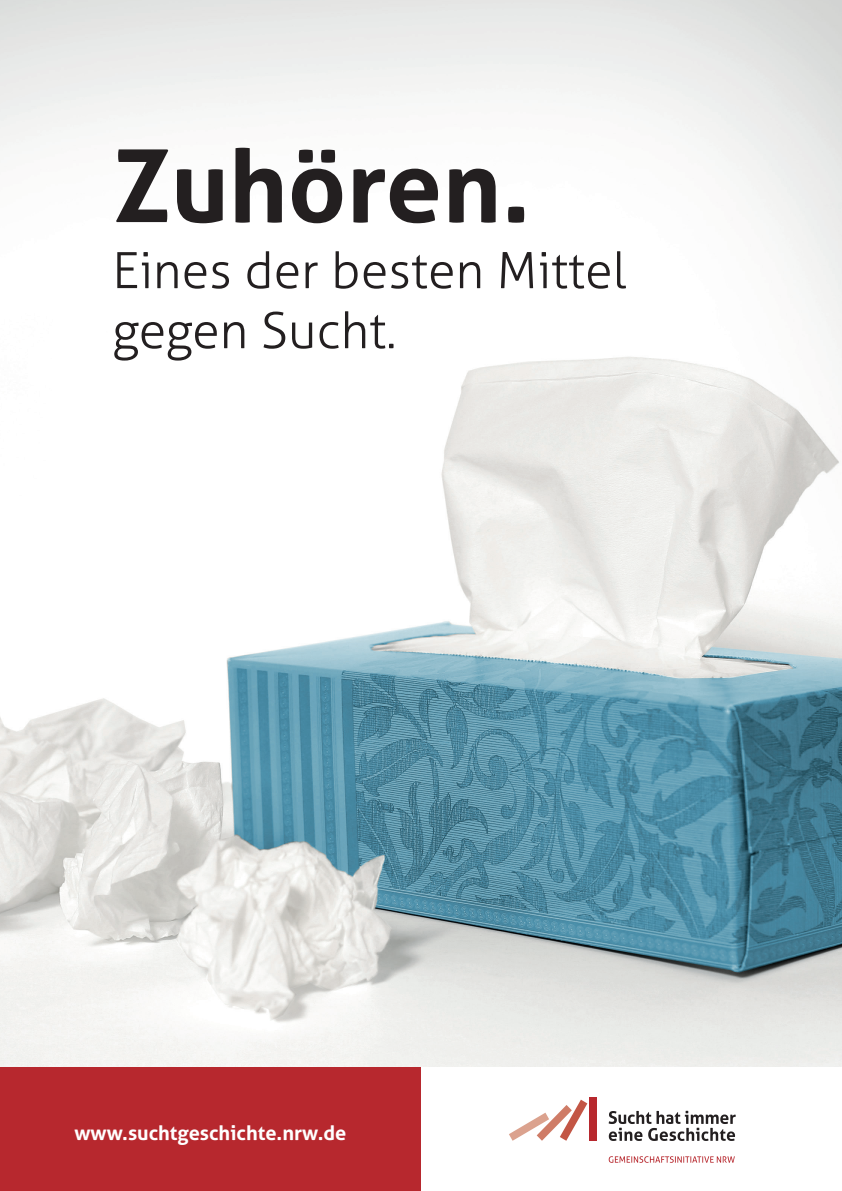
<style>
.page{position:relative;width:842px;height:1191px;background:#fff}
.page>*{position:absolute;margin:0;border:0;box-sizing:border-box;transform-origin:0 0}
.t1{font:700 101px "Aller";color:#231f20}
.t2{font:300 50px/60px "Aller";color:#231f20}
.t3{font:700 20px "Aller";color:#fff}
</style>
<div class="page">
<div style="left:590px;top:1097px;width:7px;height:43px;background:#b7282e"></div>
<svg style="left:509px;top:1099px;width:78px;height:41px"></svg>
<svg style="left:609px;top:1110px;width:127px;height:31px"></svg>
<svg style="left:609px;top:1156px;width:126px;height:6px"></svg>
<div style="left:0;top:1066px;width:421px;height:125px;background:#b7282e"></div>
<img style="left:0;top:0;width:842px;height:1066px">
<h1 class="t1" style="left:112px;top:124px;width:420px">Zuhören.</h1>
<p class="t2" style="left:112px;top:240px;width:516px">Eines der besten Mittel gegen Sucht.</p>
<p class="t3" style="left:74px;top:1120px;width:273px">www.suchtgeschichte.nrw.de</p>
</div>
